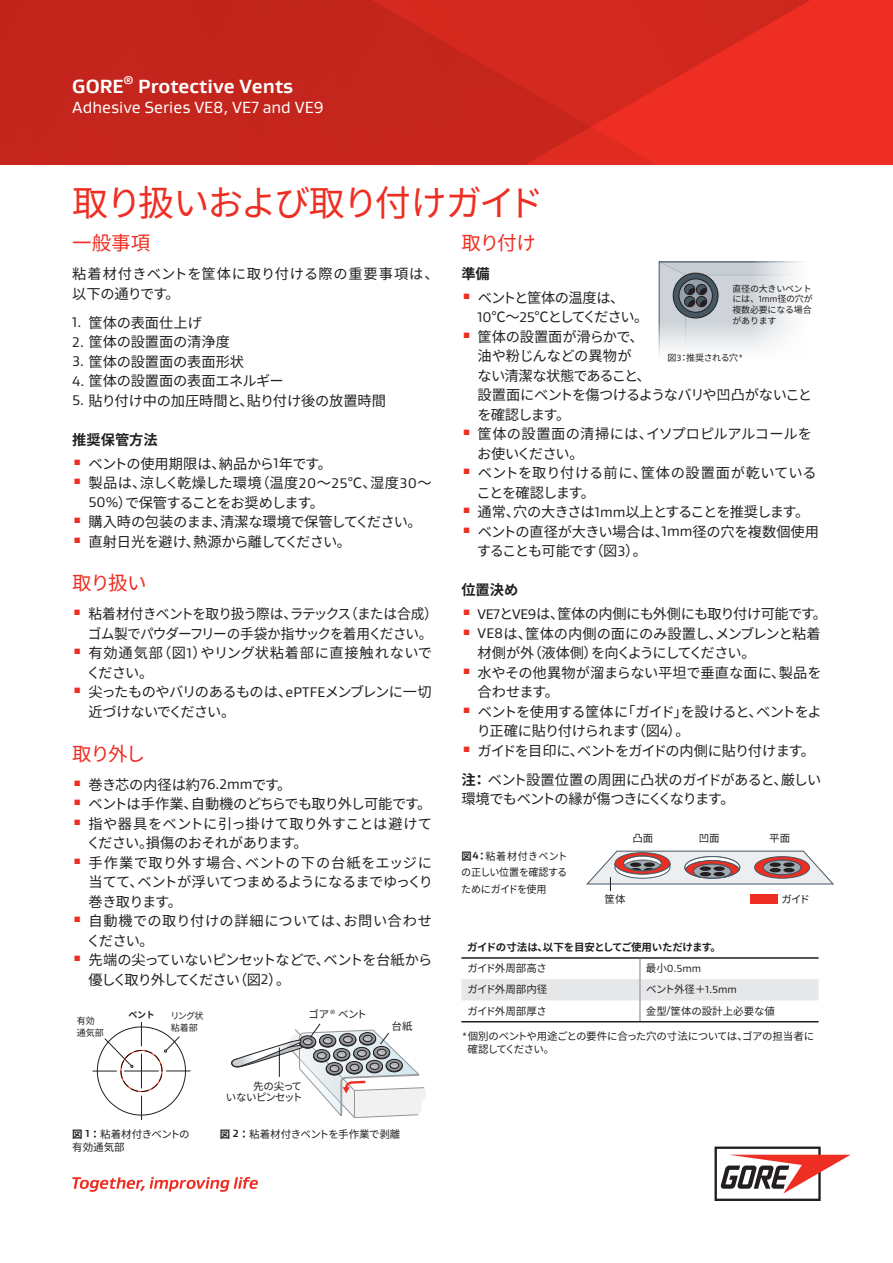
<style>
.page{position:relative;width:893px;height:1263px;background:#fff}
.page>*{position:absolute;margin:0;border:0;box-sizing:border-box;transform-origin:0 0}
.t1{font:36px "Noto Sans CJ Kjp";letter-spacing:-.06em;color:#ee2e22}
.t2{font:700 19.5px "Gore Gustan";color:#fff}
.t3{font:19.5px "Noto Sans CJ Kjp";letter-spacing:-.06em;color:#ee2e22}
.t4{font:16.5px "Gore Gustan";color:#fff}
.t5{font:14.25px/19.5px "Noto Sans CJ Kjp";letter-spacing:-.025em;color:#231f20}
.t6{font:14.25px/19.5px "Noto Sans CJ Kjp";letter-spacing:-.05em;color:#231f20}
.t7{font:14.25px/19.5px "Noto Sans CJ Kjp";color:#231f20}
.t8{font:14.25px/19.5px "Noto Sans CJ Kjp";letter-spacing:.02em;color:#231f20}
.t9{font:14.25px/19.5px "Noto Sans CJ Kjp";letter-spacing:-.06em;color:#231f20;scale:.96 1}
.t10{font:14.25px/19.5px "Noto Sans CJ Kjp";letter-spacing:-.045em;color:#231f20}
.t11{font:14.25px/19.5px "Noto Sans CJ Kjp";letter-spacing:-.07em;color:#231f20}
.t12{font:14.25px/19.5px "Noto Sans CJ Kjp";letter-spacing:.005em;color:#231f20}
.t13{font:14.25px/19.5px "Noto Sans CJ Kjp";letter-spacing:-.005em;color:#231f20}
.t14{font:14.25px/19.5px "Noto Sans CJ Kjp";letter-spacing:.05em;color:#231f20}
.t15{font:14.25px/19.5px "Noto Sans CJ Kjp";letter-spacing:-.11em;color:#231f20}
.t16{font:14.25px "Noto Sans CJ Kjp";letter-spacing:-.075em;color:#231f20}
.t17{font:14.25px "Noto Sans CJ Kjp";letter-spacing:-.08em;color:#231f20}
.t18{font:700 14.25px "Noto Sans CJ Kjp";color:#231f20}
.t19{font:700 11.4px "Gore Gustan";color:#fff}
.t20{font:10.5px/12.8px "Noto Sans CJ Kjp";letter-spacing:-.025em;color:#231f20}
.t21{font:10.5px/13.5px "Noto Sans CJ Kjp";color:#231f20}
.t22{font:10.5px/16.5px "Noto Sans CJ Kjp";letter-spacing:-.025em;color:#231f20;text-align:justify;scale:.96 1}
.t23{font:700 10.5px "Noto Sans CJ Kjp";letter-spacing:-.035em;color:#231f20}
.t24{font:10.5px/11.2px "Noto Sans CJ Kjp";letter-spacing:-.065em;color:#231f20;text-align:right}
.t25{font:10.5px "Gore Gustan";color:#231f20}
.t26{font:9px/10.8px "Noto Sans CJ Kjp";letter-spacing:-.025em;color:#231f20}
.t27{font:700 9px "Noto Sans CJ Kjp";color:#231f20}
.s1{font-family:"Gore Gustan"}
.s2{font-weight:700}
.s3{font-family:"Gore Gustan";font-weight:700}
.s4{font-family:"Noto Sans CJ Kjp"}
</style>
<div class="page">
<div style="left:0;top:0;width:893px;height:165px;background:#ee2e22"></div>
<svg style="left:0;top:0;width:810px;height:165px"></svg>
<svg style="left:72px;top:1177px;width:186px;height:15px"></svg>
<svg style="left:714px;top:1146px;width:137px;height:55px"></svg>
<svg style="left:658px;top:261px;width:144px;height:95px"></svg>
<div style="left:461px;top:979px;width:358px;height:21px;background:#e6e7e9"></div>
<hr style="left:461px;top:957px;width:179px;height:2px;background:#231f20">
<hr style="left:640px;top:957px;width:179px;height:2px;background:#231f20">
<hr style="left:639px;top:959px;width:2px;height:20px;background:#a8a9ad">
<hr style="left:639px;top:979px;width:2px;height:21px;background:#a8a9ad">
<hr style="left:639px;top:1000px;width:2px;height:21px;background:#a8a9ad">
<hr style="left:461px;top:1021px;width:179px;height:1px;background:#231f20">
<hr style="left:640px;top:1021px;width:179px;height:1px;background:#231f20">
<svg style="left:93px;top:1022px;width:97px;height:98px"></svg>
<svg style="left:586px;top:850px;width:248px;height:41px"></svg>
<div style="left:750px;top:894px;width:28px;height:9px;background:#ee2e22"></div>
<svg style="left:231px;top:1023px;width:195px;height:95px"></svg>
<hr style="left:279px;top:1047px;width:1px;height:30px;background:#231f20">
<h2 class="t2" style="left:72px;top:73px;width:53px">GORE</h2>
<p class="t19" style="left:124px;top:72px;width:12px">®</p>
<h2 class="t2" style="left:138px;top:73px;width:157px">Protective Vents</h2>
<p class="t4" style="left:72px;top:97px;width:253px">Adhesive Series VE8, VE7 and VE9</p>
<h1 class="t1" style="left:72px;top:182px;width:473px">取り扱いおよび取り付けガイド</h1>
<h2 class="t3" style="left:72px;top:232px;width:79px">一般事項</h2>
<p class="t8" style="left:72px;top:264px;width:368px">粘着材付きベントを筐体に取り付ける際の重要事項は、以下の通りです。</p>
<p class="t7" style="left:72px;top:313px;width:131px"><span class="s1">1.</span> 筐体の表面仕上げ</p>
<p class="t7" style="left:72px;top:333px;width:159px"><span class="s1">2.</span> 筐体の設置面の清浄度</p>
<p class="t7" style="left:72px;top:352px;width:173px"><span class="s1">3.</span> 筐体の設置面の表面形状</p>
<p class="t5" style="left:72px;top:372px;width:213px"><span class="s1">4.</span> 筐体の設置面の表面エネルギー</p>
<p class="t5" style="left:72px;top:391px;width:315px"><span class="s1">5.</span> 貼り付け中の加圧時間と、貼り付け後の放置時間</p>
<p class="t18" style="left:72px;top:432px;width:87px">推奨保管方法</p>
<p class="t5" style="left:72px;top:454px;width:261px"><sup>▪</sup> ベントの使用期限は、納品から<span class="s1">1</span>年です。</p>
<p class="t6" style="left:88px;top:473px;width:345px;text-indent:-16px"><sup>▪</sup> 製品は、涼しく乾燥した環境（温度<span class="s1">20</span>～<span class="s1">25</span>℃、湿度<span class="s1">30</span>～<br><span class="s1">50%</span>）で保管することをお奨めします。</p>
<p class="t5" style="left:72px;top:512px;width:351px"><sup>▪</sup> 購入時の包装のまま、清潔な環境で保管してください。</p>
<p class="t5" style="left:72px;top:532px;width:280px"><sup>▪</sup> 直射日光を避け、熱源から離してください。</p>
<h2 class="t3" style="left:72px;top:572px;width:76px">取り扱い</h2>
<p class="t9" style="left:88px;top:605px;width:366px;text-indent:-16px"><sup>▪</sup> 粘着材付きベントを取り扱う際は、ラテックス（または合成）ゴム製でパウダーフリーの手袋か指サックを着用ください。</p>
<p class="t14" style="left:87px;top:644px;width:347px;text-indent:-14px"><sup>▪</sup> 有効通気部（図<span class="s1">1</span>）やリング状粘着部に直接触れないでください。</p>
<p class="t6" style="left:88px;top:683px;width:345px;text-indent:-16px"><sup>▪</sup> 尖ったものやバリのあるものは、<span class="s1">ePTFE</span>メンブレンに一切近づけないでください。</p>
<h2 class="t3" style="left:72px;top:742px;width:75px">取り外し</h2>
<p class="t5" style="left:72px;top:775px;width:221px"><sup>▪</sup> 巻き芯の内径は約<span class="s1">76.2mm</span>です。</p>
<p class="t6" style="left:72px;top:794px;width:361px"><sup>▪</sup> ベントは手作業、自動機のどちらでも取り外し可能です。</p>
<p class="t5" style="left:87px;top:814px;width:347px;text-indent:-14px"><sup>▪</sup> 指や器具をベントに引っ掛けて取り外すことは避けてください。損傷のおそれがあります。</p>
<p class="t5" style="left:88px;top:853px;width:346px;text-align:justify;text-indent:-16px"><sup>▪</sup> 手作業で取り外す場合、ベントの下の台紙をエッジに当てて、ベントが浮いてつまめるようになるまでゆっくり巻き取ります。</p>
<p class="t8" style="left:87px;top:911px;width:347px;text-indent:-14px"><sup>▪</sup> 自動機での取り付けの詳細については、お問い合わせください。</p>
<p class="t11" style="left:88px;top:950px;width:345px;text-indent:-16px"><sup>▪</sup> 先端の尖っていないピンセットなどで、ベントを台紙から優しく取り外してください（図<span class="s1">2</span>）。</p>
<p class="t27" style="left:128px;top:1009px;width:28px">ベント</p>
<p class="t26" style="left:77px;top:1015px;width:28px;line-height:12px">有効通気部</p>
<p class="t26" style="left:170px;top:1010px;width:35px;line-height:12px">リング状粘着部</p>
<p class="t20" style="left:308px;top:1007px;width:60px">ゴア <sup>®</sup> ベント</p>
<p class="t24" style="left:226px;top:1081px;width:78px">先の尖って<br>いないピンセット</p>
<p class="t20" style="left:392px;top:1019px;width:22px">台紙</p>
<p class="t21" style="left:72px;top:1127px;width:119px"><span class="s2">図</span> <span class="s3">1</span><span class="s2">：</span>粘着材付きベントの有効通気部</p>
<p class="t20" style="left:220px;top:1128px;width:182px"><span class="s2">図</span> <span class="s3">2</span><span class="s2">：</span>粘着材付きベントを手作業で剥離</p>
<h2 class="t3" style="left:461px;top:232px;width:76px">取り付け</h2>
<p class="t18" style="left:461px;top:266px;width:30px">準備</p>
<p class="t15" style="left:478px;top:288px;width:172px;text-indent:-16px"><sup>▪</sup> ベントと筐体の温度は、<br><span class="s1">10</span>℃～<span class="s1">25</span>℃としてください。</p>
<p class="t5" style="left:477px;top:327px;width:337px;text-indent:-16px"><sup>▪</sup> 筐体の設置面が滑らかで、<br>油や粉じんなどの異物が<br>ない清潔な状態であること、<br>設置面にベントを傷つけるようなバリや凹凸がないことを確認します。</p>
<p class="t12" style="left:477px;top:425px;width:336px;text-indent:-16px"><sup>▪</sup> 筐体の設置面の清掃には、イソプロピルアルコールをお使いください。</p>
<p class="t7" style="left:477px;top:464px;width:342px;text-indent:-15px"><sup>▪</sup> ベントを取り付ける前に、筐体の設置面が乾いていることを確認します。</p>
<p class="t16" style="left:461px;top:504px;width:349px"><sup>▪</sup> 通常、穴の大きさは<span class="s1">1mm</span>以上とすることを推奨します。</p>
<p class="t5" style="left:477px;top:522px;width:344px;text-indent:-15px"><sup>▪</sup> ベントの直径が大きい場合は、<span class="s1">1mm</span>径の穴を複数個使用することも可能です（図<span class="s1">3</span>）。</p>
<p class="t18" style="left:461px;top:582px;width:59px">位置決め</p>
<p class="t5" style="left:461px;top:604px;width:367px"><sup>▪</sup> <span class="s1">VE7</span>と<span class="s1">VE9</span>は、筐体の内側にも外側にも取り付け可能です。</p>
<p class="t5" style="left:478px;top:624px;width:345px;text-indent:-16px"><sup>▪</sup> <span class="s1">VE8</span>は、筐体の内側の面にのみ設置し、メンブレンと粘着材側が外（液体側）を向くようにしてください。</p>
<p class="t13" style="left:478px;top:663px;width:346px;text-indent:-16px"><sup>▪</sup> 水やその他異物が溜まらない平坦で垂直な面に、製品を合わせます。</p>
<p class="t10" style="left:477px;top:702px;width:346px;text-indent:-15px"><sup>▪</sup> ベントを使用する筐体に「ガイド」を設けると、ベントをより正確に貼り付けられます（図<span class="s1">4</span>）。</p>
<p class="t6" style="left:461px;top:736px;width:361px;line-height:29.2px"><sup>▪</sup> ガイドを目印に、ベントをガイドの内側に貼り付けます。<span class="s2">注：</span>ベント設置位置の周囲に凸状のガイドがあると、厳しい</p>
<p class="t17" style="left:461px;top:791px;width:275px">環境でもベントの縁が傷つきにくくなります。</p>
<p class="t26" style="left:732px;top:283px;width:82px;text-align:justify">直径の大きいベントには、<span class="s1">1mm</span>径の穴が複数必要になる場合があります</p>
<p class="t26" style="left:668px;top:352px;width:78px">図<span class="s1">3</span>：推奨される穴<span class="s1">*</span></p>
<p class="t22" style="left:461px;top:848px;width:112px"><span class="s2">図</span><span class="s3">4</span><span class="s2">：</span>粘着材付きベントの正しい位置を確認するためにガイドを使用</p>
<p class="t20" style="left:632px;top:832px;width:22px">凸面</p>
<p class="t20" style="left:605px;top:893px;width:22px">筐体</p>
<p class="t20" style="left:699px;top:832px;width:22px">凹面</p>
<p class="t20" style="left:769px;top:832px;width:22px">平面</p>
<p class="t20" style="left:781px;top:893px;width:30px">ガイド</p>
<p class="t23" style="left:467px;top:941px;width:255px">ガイドの寸法は、以下を目安としてご使用いただけます。</p>
<p class="t20" style="left:467px;top:962px;width:81px">ガイド外周部高さ</p>
<p class="t25" style="left:646px;top:961px;width:57px"><span class="s4">最小</span>0.5mm</p>
<p class="t21" style="left:467px;top:983px;width:82px">ガイド外周部内径</p>
<p class="t20" style="left:646px;top:983px;width:92px">ベント外径＋<span class="s1">1.5mm</span></p>
<p class="t20" style="left:467px;top:1005px;width:81px">ガイド外周部厚さ</p>
<p class="t21" style="left:646px;top:1004px;width:131px">金型<span class="s1">/</span>筐体の設計上必要な値</p>
<p class="t20" style="left:467px;top:1030px;width:348px;text-indent:-6px"><span class="s1">*</span>個別のベントや用途ごとの要件に合った穴の寸法については、ゴアの担当者に確認してください。</p>
</div>
